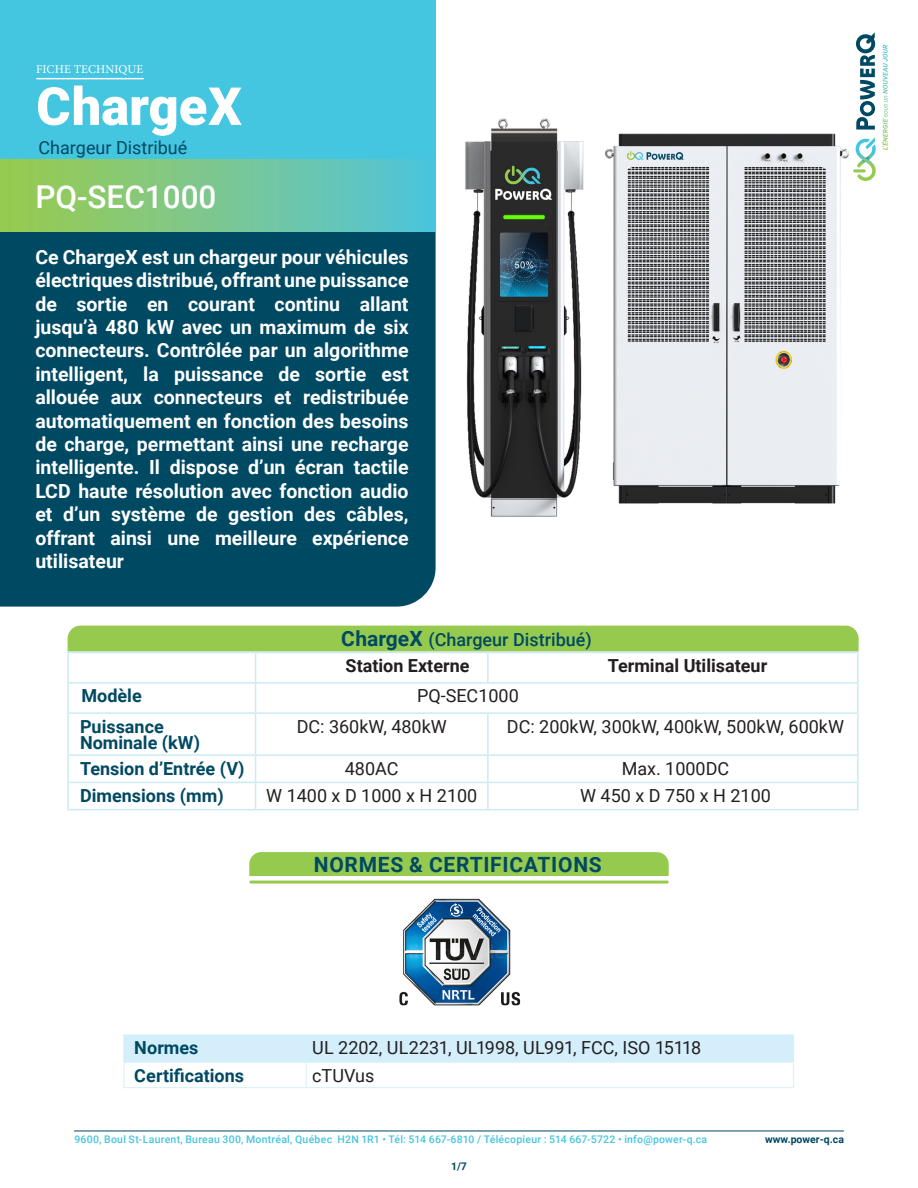
<style>
.page{position:relative;width:918px;height:1188px;background:#fff}
.page>*{position:absolute;margin:0;border:0;box-sizing:border-box;transform-origin:0 0}
.t1{font:900 52.5px "Roboto";color:#fff}
.t2{font:500 31.5px "Roboto";color:#fff}
.t3{font:700 21px "Roboto";letter-spacing:.035em;color:#004963}
.t4{font:700 19.5px/23.4px "Roboto";color:#fff;text-align:justify}
.t5{font:18px "Roboto";color:#231f20}
.t6{font:700 18px/16.5px "Roboto";color:#004963}
.t7{font:500 18px/25.5px "Roboto";color:#004963}
.t8{font:700 18px "Roboto";color:#231f20}
.t9{font:18px "Roboto";color:#004963}
.t10{font:12px "Minion Pro";letter-spacing:.01em;color:#fff}
.t11{font:500 10.5px "Roboto";letter-spacing:.02em;color:#44c5e0}
.t12{font:700 10.5px "Roboto";color:#004963}
.s1{font-weight:700;font-size:21px}
.s2{font-weight:700;color:#231f20}
</style>
<div class="page">
<div style="left:0;top:232px;width:436px;height:375px;background:#004963"></div>
<div style="left:0;top:0;width:436px;height:231px;background:#44c5e0"></div>
<div style="left:0;top:160px;width:436px;height:72px;background:linear-gradient(to right,#9eca4b,#51c4db)"></div>
<svg style="left:856px;top:32px;width:19px;height:98px"></svg>
<svg style="left:853px;top:137px;width:23px;height:44px"></svg>
<svg style="left:883px;top:45px;width:5px;height:44px"></svg>
<hr style="left:37px;top:78px;width:106px;height:1px;background:#fff">
<hr style="left:74px;top:1131px;width:770px;height:1px;background:#004963">
<img style="left:465px;top:118px;width:119px;height:399px">
<img style="left:604px;top:133px;width:245px;height:371px">
<div style="left:249px;top:852px;width:420px;height:24px;background:#96ca4e"></div>
<hr style="left:251px;top:881px;width:416px;height:3px;background:#96ca4e">
<img style="left:399px;top:898px;width:122px;height:108px">
<svg style="left:123px;top:1035px;width:671px;height:52px"></svg>
<hr style="left:123px;top:1087px;width:183px;height:1px;background:#d4effb">
<hr style="left:306px;top:1087px;width:488px;height:1px;background:#d4effb">
<hr style="left:67px;top:652px;width:189px;height:1px;background:#cbebf4">
<hr style="left:67px;top:653px;width:2px;height:29px;background:#cbebf4">
<hr style="left:67px;top:682px;width:189px;height:2px;background:#cbebf4">
<hr style="left:67px;top:684px;width:2px;height:28px;background:#cbebf4">
<svg style="left:68px;top:626px;width:791px;height:86px"></svg>
<hr style="left:488px;top:682px;width:371px;height:2px;background:#cbebf4">
<hr style="left:857px;top:684px;width:2px;height:28px;background:#cbebf4">
<hr style="left:67px;top:712px;width:189px;height:2px;background:#cbebf4">
<hr style="left:67px;top:714px;width:2px;height:40px;background:#cbebf4">
<hr style="left:256px;top:712px;width:232px;height:2px;background:#cbebf4">
<hr style="left:255px;top:714px;width:1px;height:40px;background:#cbebf4">
<hr style="left:488px;top:712px;width:371px;height:2px;background:#cbebf4">
<hr style="left:487px;top:714px;width:2px;height:40px;background:#cbebf4">
<hr style="left:857px;top:714px;width:2px;height:40px;background:#cbebf4">
<hr style="left:67px;top:754px;width:189px;height:2px;background:#cbebf4">
<hr style="left:67px;top:756px;width:2px;height:26px;background:#cbebf4">
<hr style="left:256px;top:754px;width:232px;height:2px;background:#cbebf4">
<hr style="left:488px;top:754px;width:371px;height:2px;background:#cbebf4">
<hr style="left:487px;top:756px;width:2px;height:26px;background:#cbebf4">
<hr style="left:857px;top:756px;width:2px;height:26px;background:#cbebf4">
<hr style="left:67px;top:782px;width:189px;height:1px;background:#cbebf4">
<hr style="left:67px;top:783px;width:2px;height:26px;background:#cbebf4">
<hr style="left:256px;top:782px;width:232px;height:1px;background:#cbebf4">
<svg style="left:255px;top:756px;width:1px;height:53px"></svg>
<hr style="left:488px;top:782px;width:371px;height:1px;background:#cbebf4">
<hr style="left:487px;top:783px;width:2px;height:26px;background:#cbebf4">
<hr style="left:857px;top:783px;width:2px;height:26px;background:#cbebf4">
<hr style="left:67px;top:809px;width:189px;height:1px;background:#cbebf4">
<hr style="left:256px;top:809px;width:232px;height:1px;background:#cbebf4">
<hr style="left:488px;top:809px;width:371px;height:1px;background:#cbebf4">
<p class="t10" style="left:36px;top:61px;width:109px">FICHE TECHNIQUE</p>
<h1 class="t1" style="left:36px;top:69px;width:207px">ChargeX</h1>
<p class="t9" style="left:39px;top:135px;width:150px">Chargeur Distribué</p>
<h2 class="t2" style="left:35px;top:175px;width:183px">PQ-SEC1000</h2>
<p class="t4" style="left:35px;top:244px;width:375px">Ce ChargeX est un chargeur pour véhicules électriques distribué, offrant une puissance de sortie en courant continu allant jusqu’à 480 kW avec un maximum de six connecteurs. Contrôlée par un algorithme intelligent, la puissance de sortie est allouée aux connecteurs et redistribuée automatiquement en fonction des besoins de charge, permettant ainsi une recharge intelligente. Il dispose d’un écran tactile LCD haute résolution avec fonction audio et d’un système de gestion des câbles, offrant ainsi une meilleure expérience utilisateur</p>
<p class="t7" style="left:341px;top:627px;width:252px"><span class="s1">ChargeX</span> (Chargeur Distribué)<br><span class="s2">Station Externe</span></p>
<p class="t8" style="left:608px;top:653px;width:161px">Terminal Utilisateur</p>
<p class="t6" style="left:82px;top:687px;width:62px">Modèle</p>
<p class="t5" style="left:417px;top:683px;width:103px">PQ-SEC1000</p>
<p class="t6" style="left:80px;top:717px;width:122px">Puissance<br>Nominale (kW)</p>
<p class="t5" style="left:297px;top:714px;width:152px">DC: 360kW, 480kW</p>
<p class="t5" style="left:507px;top:714px;width:339px">DC: 200kW, 300kW, 400kW, 500kW, 600kW</p>
<p class="t6" style="left:80px;top:759px;width:166px">Tension d’Entrée (V)</p>
<p class="t5" style="left:345px;top:756px;width:55px">480AC</p>
<p class="t5" style="left:622px;top:756px;width:109px">Max. 1000DC</p>
<p class="t6" style="left:80px;top:787px;width:145px">Dimensions (mm)</p>
<p class="t5" style="left:266px;top:783px;width:213px">W 1400 x D 1000 x H 2100</p>
<p class="t5" style="left:580px;top:783px;width:192px">W 450 x D 750 x H 2100</p>
<p class="t3" style="left:314px;top:850px;width:290px">NORMES &amp; CERTIFICATIONS</p>
<p class="t6" style="left:134px;top:1039px;width:66px">Normes</p>
<p class="t5" style="left:312px;top:1035px;width:391px">UL 2202, UL2231, UL1998, UL991, FCC, ISO 15118</p>
<p class="t6" style="left:134px;top:1066px;width:111px">Certifications</p>
<p class="t5" style="left:312px;top:1063px;width:64px">cTUVus</p>
<p class="t11" style="left:74px;top:1132px;width:634px">9600, Boul St-Laurent, Bureau 300, Montréal, Québec H2N 1R1 • Tél: 514 667-6810 / Télécopieur : 514 667-5722 • info@power-q.ca</p>
<p class="t12" style="left:765px;top:1132px;width:80px">www.power-q.ca</p>
<p class="t12" style="left:451px;top:1158px;width:17px">1/7</p>
</div>
